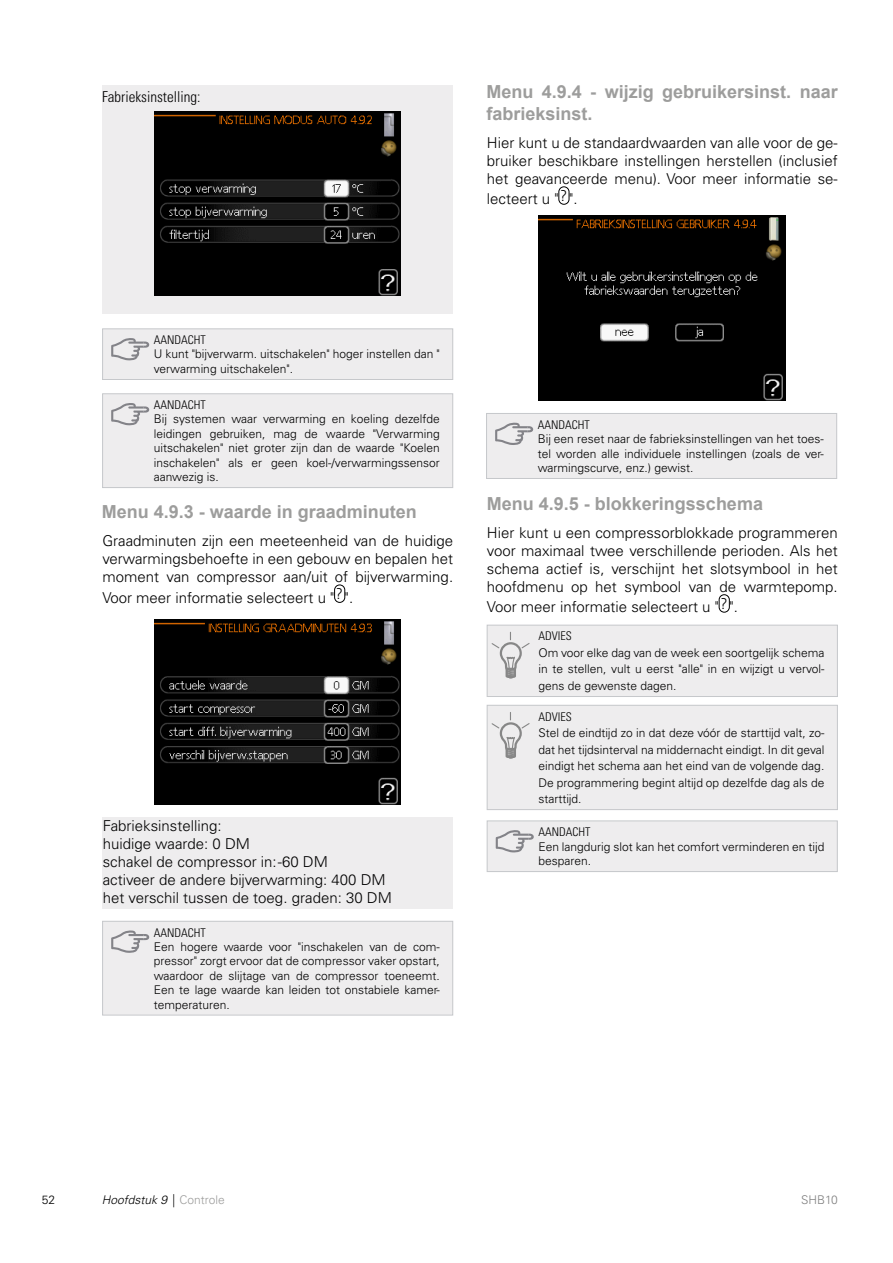
<style>
.page{position:relative;width:893px;height:1263px;background:#fff}
.page>*{position:absolute;margin:0;border:0;box-sizing:border-box;transform-origin:0 0}
.t1{font:700 18px/21.6px "Arial";color:#9d9d9c}
.t2{font:300 15px/18px "Univers LT Pro 45";color:#000;text-align:justify}
.t3{font:300 condensed 15px "Univers LT Pro";color:#000}
.t4{font:300 12px/14.4px "Univers LT Pro 45";color:#000;text-align:justify}
.t5{font:300 condensed 12px "Univers LT Pro";color:#000}
.t6{font:italic 300 12px "Univers LT Pro 45";color:#000}
.t7{font:300 12px "Univers LT Pro 45";color:#808080}
.s1{font-style:normal;color:#9d9d9c}
</style>
<div class="page">
<div style="left:102px;top:85px;width:351px;height:229px;background:#eeedee"></div>
<img style="left:154px;top:111px;width:247px;height:185px">
<img style="left:154px;top:620px;width:247px;height:184px">
<div style="left:103px;top:329px;width:350px;height:50px;background:#eeedee"></div>
<div style="left:102px;top:329px;width:351px;height:51px;border:1px solid #c6c8cb"></div>
<div style="left:103px;top:394px;width:350px;height:94px;background:#eeedee"></div>
<div style="left:102px;top:394px;width:351px;height:94px;border:1px solid #c6c8cb"></div>
<div style="left:103px;top:921px;width:350px;height:94px;background:#eeedee"></div>
<div style="left:102px;top:921px;width:351px;height:94px;border:1px solid #c6c8cb"></div>
<div style="left:487px;top:821px;width:350px;height:50px;background:#eeedee"></div>
<div style="left:487px;top:821px;width:350px;height:51px;border:1px solid #c6c8cb"></div>
<svg style="left:111px;top:338px;width:38px;height:22px"></svg>
<svg style="left:111px;top:403px;width:38px;height:22px"></svg>
<svg style="left:111px;top:930px;width:38px;height:23px"></svg>
<svg style="left:496px;top:830px;width:38px;height:22px"></svg>
<div style="left:334px;top:585px;width:11px;height:18px;border:1px solid #000;border-radius:5px"></div>
<div style="left:559px;top:187px;width:10px;height:17px;border:1px solid #000;border-radius:5px"></div>
<div style="left:719px;top:594px;width:10px;height:18px;border:1px solid #000;border-radius:5px"></div>
<div style="left:102px;top:817px;width:351px;height:91px;background:#eeedee"></div>
<div style="left:487px;top:625px;width:350px;height:71px;background:#eeedee"></div>
<div style="left:487px;top:625px;width:351px;height:72px;border:1px solid #c6c8cb"></div>
<div style="left:487px;top:705px;width:350px;height:105px;background:#eeedee"></div>
<div style="left:487px;top:705px;width:351px;height:105px;border:1px solid #c6c8cb"></div>
<svg style="left:492px;top:632px;width:38px;height:47px"></svg>
<svg style="left:492px;top:712px;width:38px;height:47px"></svg>
<img style="left:539px;top:215px;width:246px;height:185px">
<div style="left:487px;top:413px;width:350px;height:65px;background:#eeedee"></div>
<div style="left:486px;top:413px;width:351px;height:66px;border:1px solid #c6c8cb"></div>
<svg style="left:495px;top:423px;width:38px;height:22px"></svg>
<p class="t3" style="left:102px;top:87px;width:100px">Fabrieksinstelling:</p>
<h1 class="t1" style="left:486px;top:81px;width:353px">Menu 4.9.4 - wijzig gebruikersinst. naar fabrieksinst.</h1>
<p class="t2" style="left:487px;top:133px;width:352px">Hier kunt u de standaardwaarden van alle voor de ge&shy;bruiker beschikbare instellingen herstellen (inclusief het geavanceerde menu). Voor meer informatie se-</p>
<p class="t2" style="left:487px;top:190px;width:92px">lecteert u "? ".</p>
<p class="t5" style="left:154px;top:332px;width:54px">AANDACHT</p>
<p class="t4" style="left:154px;top:347px;width:287px">U kunt "bijverwarm. uitschakelen" hoger instellen dan " verwarming uitschakelen".</p>
<p class="t5" style="left:154px;top:397px;width:54px">AANDACHT</p>
<p class="t4" style="left:154px;top:412px;width:287px">Bij systemen waar verwarming en koeling dezelfde leidingen gebruiken, mag de waarde "Verwarming uitschakelen" niet groter zijn dan de waarde "Koelen inschakelen" als er geen koel-/verwarmingssensor aanwezig is.</p>
<h1 class="t1" style="left:102px;top:501px;width:317px">Menu 4.9.3 - waarde in graadminuten</h1>
<p class="t2" style="left:102px;top:531px;width:352px">Graadminuten zijn een meeteenheid van de huidige verwarmingsbehoefte in een gebouw en bepalen het moment van compressor aan/uit of bijverwarming.</p>
<p class="t2" style="left:102px;top:588px;width:252px">Voor meer informatie selecteert u "? ".</p>
<p class="t2" style="left:103px;top:817px;width:291px;text-align:left">Fabrieksinstelling:<br>huidige waarde: 0 DM<br>schakel de compressor in: -60 DM<br>activeer de andere bijverwarming: 400 DM het verschil tussen de toeg. graden: 30 DM</p>
<p class="t5" style="left:154px;top:924px;width:54px">AANDACHT</p>
<p class="t4" style="left:154px;top:939px;width:287px">Een hogere waarde voor "inschakelen van de com&shy;pressor" zorgt ervoor dat de compressor vaker opstart, waardoor de slijtage van de compressor toeneemt.<br>Een te lage waarde kan leiden tot onstabiele kamer&shy;temperaturen.</p>
<p class="t5" style="left:538px;top:416px;width:54px">AANDACHT</p>
<p class="t4" style="left:538px;top:432px;width:287px">Bij een reset naar de fabrieksinstellingen van het toes&shy;tel worden alle individuele instellingen (zoals de ver&shy;warmingscurve, enz.) gewist.</p>
<h1 class="t1" style="left:487px;top:493px;width:278px">Menu 4.9.5 - blokkeringsschema</h1>
<p class="t2" style="left:487px;top:523px;width:352px">Hier kunt u een compressorblokkade programmeren voor maximaal twee verschillende perioden. Als het schema actief is, verschijnt het slotsymbool in het hoofdmenu op het symbool van de warmtepomp.</p>
<p class="t2" style="left:487px;top:598px;width:252px">Voor meer informatie selecteert u "? ".</p>
<p class="t5" style="left:538px;top:628px;width:35px">ADVIES</p>
<p class="t4" style="left:538px;top:644px;width:288px;line-height:16.5px">Om voor elke dag van de week een soortgelijk schema in te stellen, vult u eerst "alle" in en wijzigt u vervol&shy;gens de gewenste dagen.</p>
<p class="t5" style="left:538px;top:708px;width:35px">ADVIES</p>
<p class="t4" style="left:538px;top:724px;width:288px;line-height:16.5px">Stel de eindtijd zo in dat deze vóór de starttijd valt, zo&shy;dat het tijdsinterval na middernacht eindigt. In dit geval eindigt het schema aan het eind van de volgende dag.<br>De programmering begint altijd op dezelfde dag als de starttijd.</p>
<p class="t5" style="left:538px;top:824px;width:54px">AANDACHT</p>
<p class="t4" style="left:538px;top:839px;width:287px">Een langdurig slot kan het comfort verminderen en tijd besparen.</p>
<p class="t4" style="left:42px;top:1192px;width:15px">52</p>
<p class="t6" style="left:102px;top:1192px;width:125px">Hoofdstuk 9 | <span class="s1">Controle</span></p>
<p class="t7" style="left:801px;top:1192px;width:38px">SHB10</p>
</div>
